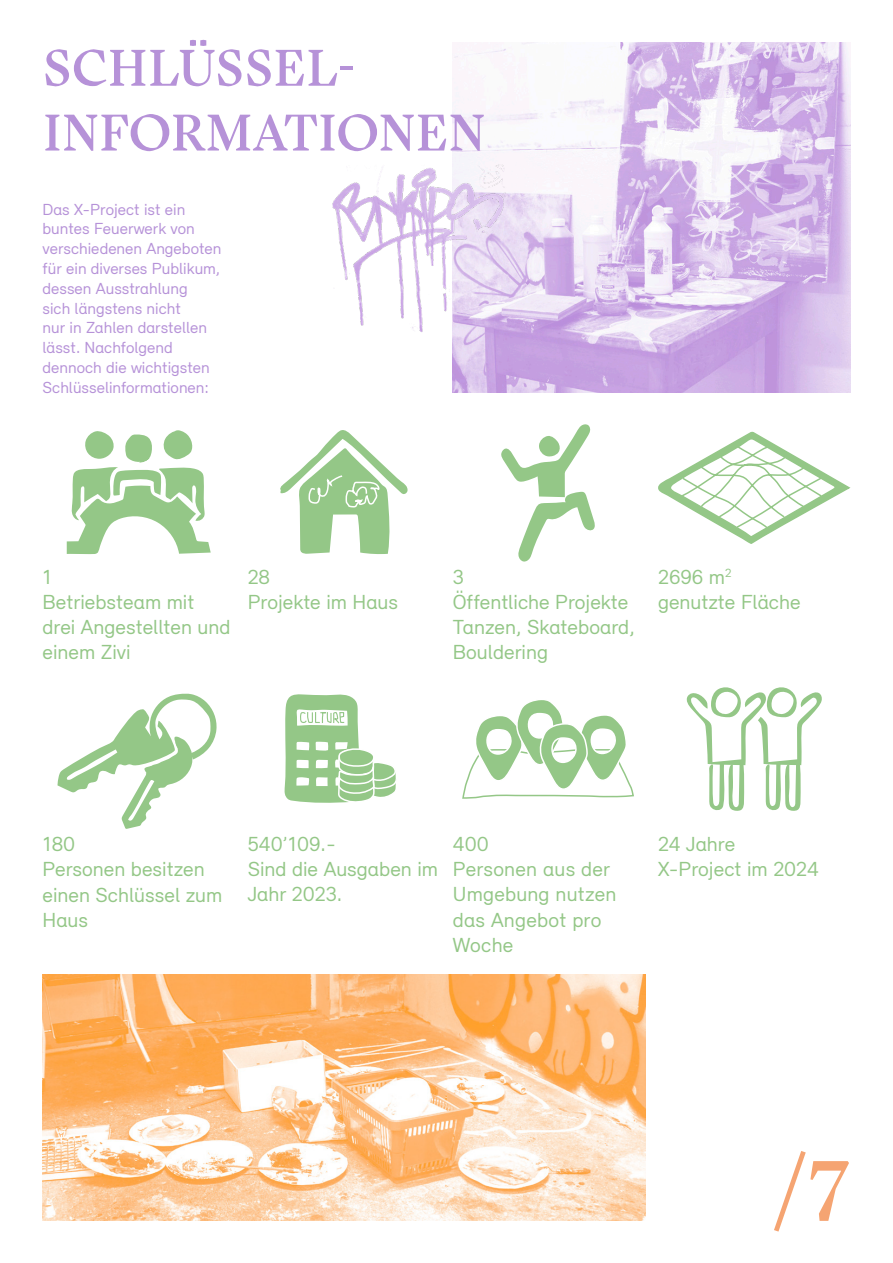
<style>
.page{position:relative;width:893px;height:1263px;background:#fff}
.page>*{position:absolute;margin:0;border:0;box-sizing:border-box;transform-origin:0 0}
.t1{font:500 90px "Lexik";color:#f49a62}
.t2{font:500 54px "Lexik";letter-spacing:-.015em;color:#b692d8}
.t3{font:21px/25.2px "Relevant";color:#94c787}
.t4{font:16.5px/19.8px "Relevant";color:#b692d8}
</style>
<div class="page">
<svg style="left:67px;top:430px;width:144px;height:124px"></svg>
<svg style="left:501px;top:424px;width:94px;height:138px"></svg>
<svg style="left:658px;top:431px;width:193px;height:113px"></svg>
<svg style="left:280px;top:430px;width:128px;height:124px"></svg>
<img style="left:453px;top:43px;width:397px;height:350px">
<img style="left:43px;top:974px;width:602px;height:246px">
<img style="left:332px;top:152px;width:178px;height:190px">
<svg style="left:57px;top:693px;width:160px;height:136px"></svg>
<svg style="left:462px;top:700px;width:172px;height:99px"></svg>
<svg style="left:284px;top:694px;width:112px;height:109px"></svg>
<svg style="left:686px;top:687px;width:136px;height:124px"></svg>
<p class="t2" style="left:43px;top:38px;width:314px">SCHLÜSSEL-</p>
<p class="t2" style="left:43px;top:103px;width:445px">INFORMATIONEN</p>
<p class="t4" style="left:43px;top:199px;width:180px">Das X-Project ist ein buntes Feuerwerk von verschiedenen Angeboten für ein diverses Publikum, dessen Ausstrahlung<br>sich längstens nicht<br>nur in Zahlen darstellen lässt. Nachfolgend dennoch die wichtigsten<br>Schlüsselinformationen:</p>
<p class="t3" style="left:43px;top:564px;width:11px">1</p>
<p class="t3" style="left:43px;top:589px;width:190px">Betriebsteam mit drei Angestellten und einem Zivi</p>
<p class="t3" style="left:248px;top:564px;width:24px">28</p>
<p class="t3" style="left:248px;top:589px;width:152px">Projekte im Haus</p>
<p class="t3" style="left:453px;top:564px;width:13px">3</p>
<p class="t3" style="left:453px;top:589px;width:177px">Öffentliche Projekte</p>
<p class="t3" style="left:453px;top:614px;width:183px">Tanzen, Skateboard,<br>Bouldering</p>
<p class="t3" style="left:658px;top:564px;width:75px">2696 m<sup>2</sup></p>
<p class="t3" style="left:658px;top:589px;width:144px">genutzte Fläche</p>
<p class="t3" style="left:43px;top:831px;width:34px">180</p>
<p class="t3" style="left:43px;top:856px;width:181px">Personen besitzen einen Schlüssel zum<br>Haus</p>
<p class="t3" style="left:248px;top:831px;width:90px">540’109.-</p>
<p class="t3" style="left:248px;top:856px;width:192px">Sind die Ausgaben im<br>Jahr 2023.</p>
<p class="t3" style="left:453px;top:831px;width:37px">400</p>
<p class="t3" style="left:453px;top:856px;width:165px">Personen aus der<br>Umgebung nutzen das Angebot pro<br>Woche</p>
<p class="t3" style="left:658px;top:831px;width:79px">24 Jahre</p>
<p class="t3" style="left:658px;top:856px;width:162px">X-Project im 2024</p>
<h1 class="t1" style="left:773px;top:1142px;width:79px">/7</h1>
</div>
